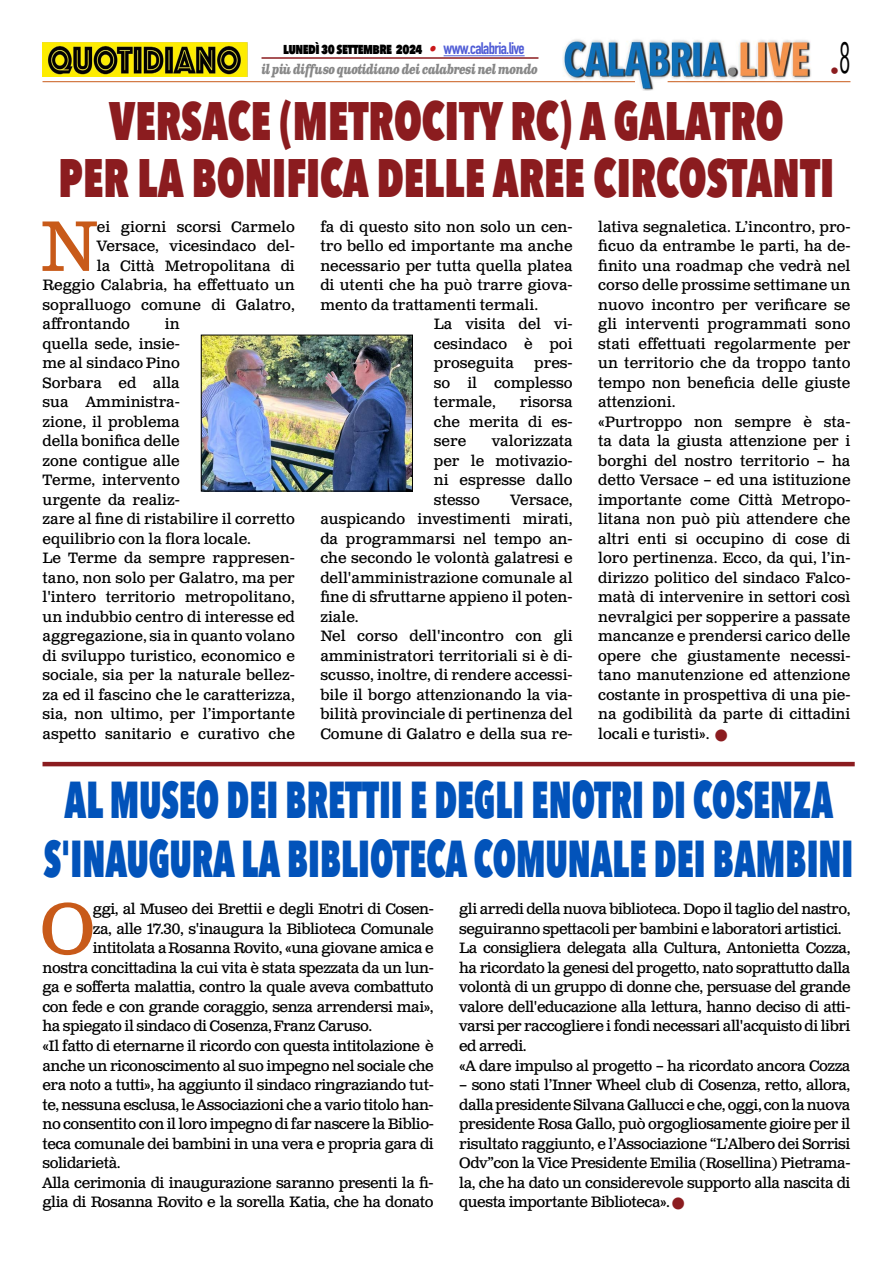
<style>
.page{position:relative;width:893px;height:1263px;background:#fff}
.page>*{position:absolute;margin:0;border:0;box-sizing:border-box;transform-origin:0 0}
.t1{font:71.25px "Clarendon Text Pro";color:#c85a19}
.t2{font:800 54px/57px "Avenir Next Condensed";color:#8b1c1f;text-align:center;scale:.81 1}
.t3{font:800 51.75px/58.5px "Avenir Next Condensed";color:#0253ba;text-align:center;scale:.71 1}
.t4{font:18px "Avenir Next Condensed";color:#8b1c1f}
.t5{font:15px/19.5px "Clarendon Text Pro";color:#000;text-align:justify}
.t6{font:15px/19.5px "Clarendon Text Pro";letter-spacing:-.03em;color:#000}
.t7{font:800 15px "Avenir Next Condensed";letter-spacing:-.04em;color:#000;scale:.9 1}
.t8{font:italic 700 13.5px "Clarendon Text Pro";letter-spacing:-.06em;color:#878787;scale:.79 1}
.s1{font-family:"Clarendon Text Pro";font-weight:700;font-style:italic;color:#ca181a}
.s2{font-family:"DIN Condensed";font-weight:700;font-size:16.5px;color:#4f5cd6}
.s3{color:#8b1c1f}
</style>
<div class="page">
<img style="left:563px;top:39px;width:248px;height:51px">
<hr style="left:43px;top:81px;width:592px;height:1px;background:#c85a19">
<hr style="left:668px;top:81px;width:182px;height:1px;background:#c85a19">
<hr style="left:444px;top:55px;width:81px;height:1px;background:#4f5cd6">
<hr style="left:261px;top:57px;width:277px;height:2px;background:#8b1c1f">
<img style="left:43px;top:42px;width:204px;height:35px">
<img style="left:203px;top:337px;width:208px;height:152px">
<div style="left:201px;top:335px;width:212px;height:156px;border:1px solid #000"></div>
<hr style="left:43px;top:762px;width:812px;height:4px;background:#8b1c1f">
<p class="t4" style="left:830px;top:55px;width:22px">•<sup>8</sup></p>
<p class="t7" style="left:283px;top:39px;width:270px">lunedì 30 settembre 2024 <span class="s1">•</span> <span class="s2">www.calabria.live</span></p>
<p class="t8" style="left:261px;top:61px;width:352px">il più diffuso quotidiano dei calabresi nel mondo</p>
<h2 class="t2" style="left:59px;top:92px;width:959px">VERSACE (METROCITY RC) A GALATRO<br>PER LA BONIFICA DELLE AREE CIRCOSTANTI</h2>
<h1 class="t1" style="left:40px;top:203px;width:59px">N</h1>
<p class="t5" style="left:97px;top:218px;width:199px">ei giorni scorsi Carmelo</p>
<p class="t5" style="left:320px;top:218px;width:254px">fa di questo sito non solo un cen-</p>
<p class="t5" style="left:320px;top:237px;width:254px">tro bello ed importante ma anche</p>
<p class="t5" style="left:320px;top:257px;width:254px">necessario per tutta quella platea</p>
<p class="t5" style="left:320px;top:276px;width:254px">di utenti che ha può trarre giova-</p>
<p class="t5" style="left:320px;top:296px;width:219px">mento da trattamenti termali.</p>
<p class="t5" style="left:434px;top:315px;width:140px">La visita del vi-</p>
<p class="t5" style="left:434px;top:335px;width:140px">cesindaco è poi</p>
<p class="t5" style="left:434px;top:354px;width:81px">proseguita</p>
<p class="t5" style="left:598px;top:218px;width:254px;text-align:left">lativa segnaletica. L’incontro, pro&shy;ficuo da entrambe le parti, ha de&shy;finito una roadmap che vedrà nel corso delle prossime settimane un nuovo incontro per verificare se gli interventi programmati sono stati effettuati regolarmente per un territorio che da troppo tanto tempo non beneficia delle giuste attenzioni.<br>«Purtroppo non sempre è sta&shy;ta data la giusta attenzione per i borghi del nostro territorio – ha detto Versace – ed una istituzione importante come Città Metropo&shy;litana non può più attendere che altri enti si occupino di cose di loro pertinenza. Ecco, da qui, l’in&shy;dirizzo politico del sindaco Falco&shy;matà di intervenire in settori così nevralgici per sopperire a passate mancanze e prendersi carico delle opere che giustamente necessi&shy;tano manutenzione ed attenzione costante in prospettiva di una pie&shy;na godibilità da parte di cittadini locali e turisti». <span class="s3">■</span></p>
<h3 class="t3" style="left:44px;top:770px;width:1142px">AL MUSEO DEI BRETTII E DEGLI ENOTRI DI COSENZA<br>S'INAUGURA LA BIBLIOTECA COMUNALE DEI BAMBINI</h3>
<h1 class="t1" style="left:40px;top:886px;width:56px">O</h1>
<p class="t6" style="left:93px;top:900px;width:342px">ggi, al Museo dei Brettii e degli Enotri di Cosen-</p>
<p class="t5" style="left:97px;top:237px;width:199px">Versace, vicesindaco del-</p>
<p class="t5" style="left:97px;top:257px;width:199px">la Città Metropolitana di</p>
<p class="t5" style="left:43px;top:276px;width:254px">Reggio Calabria, ha effettuato un</p>
<p class="t5" style="left:43px;top:296px;width:254px">sopralluogo comune di Galatro,</p>
<p class="t5" style="left:43px;top:315px;width:89px">affrontando</p>
<p class="t5" style="left:43px;top:315px;width:254px;text-align:left;text-indent:122px">in<br>quella sede, insie-<br>me al sindaco Pino<br>Sorbara ed alla<br>sua Amministra-<br>zione, il problema<br>della bonifica delle<br>zone contigue alle<br>Terme, intervento<br>urgente da realiz-<br>zare al fine di ristabilire il corretto equilibrio con la flora locale.<br>Le Terme da sempre rappresen&shy;tano, non solo per Galatro, ma per l'intero territorio metropolitano, un indubbio centro di interesse ed aggregazione, sia in quanto volano di sviluppo turistico, economico e sociale, sia per la naturale bellez&shy;za ed il fascino che le caratterizza, sia, non ultimo, per l’importante aspetto sanitario e curativo che</p>
<p class="t5" style="left:434px;top:354px;width:140px;text-indent:100px">pres&shy;so il complesso termale,</p>
<p class="t5" style="left:434px;top:393px;width:140px;text-indent:86px">risorsa che merita di es&shy;sere</p>
<p class="t5" style="left:434px;top:432px;width:140px;text-indent:58px">valorizzata per le motivazio&shy;ni espresse dallo stesso</p>
<p class="t5" style="left:320px;top:491px;width:254px;text-align:left;text-indent:190px">Versace, auspicando investimenti mirati, da programmarsi nel tempo an&shy;che secondo le volontà galatresi e dell'amministrazione comunale al fine di sfruttarne appieno il poten&shy;ziale.<br>Nel corso dell'incontro con gli amministratori territoriali si è di&shy;scusso, inoltre, di rendere accessi&shy;bile il borgo attenzionando la via&shy;bilità provinciale di pertinenza del<br>Comune di Galatro e della sua re-</p>
<p class="t6" style="left:459px;top:900px;width:393px">gli arredi della nuova biblioteca. Dopo il taglio del nastro, seguiranno spettacoli per bambini e laboratori artistici.<br>La consigliera delegata alla Cultura, Antonietta Cozza, ha ricordato la genesi del progetto, nato soprattutto dalla volontà di un gruppo di donne che, persuase del grande valore dell'educazione alla lettura, hanno deciso di atti&shy;varsi per raccogliere i fondi necessari all'acquisto di libri ed arredi.<br>«A dare impulso al progetto – ha ricordato ancora Cozza</p>
<p class="t5" style="left:459px;top:1076px;width:393px">– sono stati l’Inner Wheel club di Cosenza, retto, allora, dalla presidente Silvana Gallucci e che, oggi, con la nuova presidente Rosa Gallo, può orgogliosamente gioire per il risultato raggiunto, e l’Associazione “L’Albero dei Sorrisi Odv”con la Vice Presidente Emilia (Rosellina) Pietrama&shy;la, che ha dato un considerevole supporto alla nascita di questa importante Biblioteca». <span class="s3">■</span></p>
<p class="t6" style="left:93px;top:920px;width:342px">za, alle 17.30, s'inaugura la Biblioteca Comunale</p>
<p class="t6" style="left:93px;top:939px;width:342px">intitolata a Rosanna Rovito, «una giovane amica e</p>
<p class="t6" style="left:43px;top:959px;width:393px">nostra concittadina la cui vita è stata spezzata da un lun-</p>
<p class="t6" style="left:43px;top:978px;width:393px">ga e sofferta malattia, contro la quale aveva combattuto</p>
<p class="t6" style="left:43px;top:998px;width:393px">con fede e con grande coraggio, senza arrendersi mai»,</p>
<p class="t6" style="left:43px;top:1017px;width:331px">ha spiegato il sindaco di Cosenza, Franz Caruso.</p>
<p class="t6" style="left:43px;top:1037px;width:393px">«Il fatto di eternarne il ricordo con questa intitolazione è</p>
<p class="t6" style="left:43px;top:1056px;width:393px">anche un riconoscimento al suo impegno nel sociale che</p>
<p class="t6" style="left:43px;top:1076px;width:393px">era noto a tutti», ha aggiunto il sindaco ringraziando tut-</p>
<p class="t6" style="left:43px;top:1095px;width:393px">te, nessuna esclusa, le Associazioni che a vario titolo han-</p>
<p class="t6" style="left:43px;top:1115px;width:393px">no consentito con il loro impegno di far nascere la Biblio-</p>
<p class="t6" style="left:43px;top:1134px;width:393px">teca comunale dei bambini in una vera e propria gara di</p>
<p class="t6" style="left:43px;top:1154px;width:79px">solidarietà.</p>
<p class="t6" style="left:43px;top:1173px;width:393px">Alla cerimonia di inaugurazione saranno presenti la fi-</p>
<p class="t6" style="left:43px;top:1193px;width:393px">glia di Rosanna Rovito e la sorella Katia, che ha donato</p>
</div>
